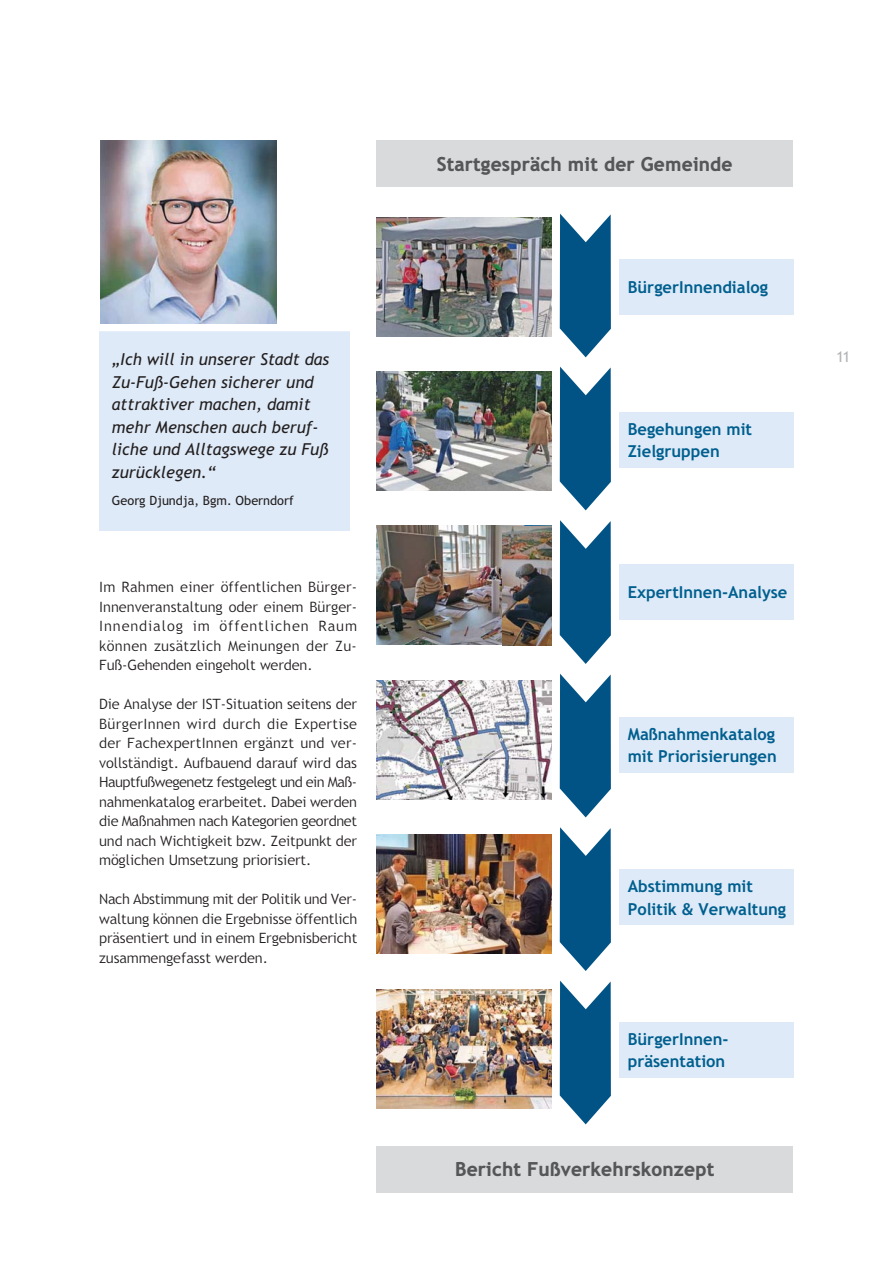
<style>
.page{position:relative;width:893px;height:1263px;background:#fff}
.page>*{position:absolute;margin:0;border:0;box-sizing:border-box;transform-origin:0 0}
.t1{font:900 19.5px "Trebuchet SBG2";color:#555658}
.t2{font:700 16.5px/22.5px "Trebuchet SBG2";color:#005f8f}
.t3{font:italic 16.5px/22.5px "Trebuchet SBG2";color:#231f20}
.t4{font:15px "Trebuchet SBG2";color:#b0b2b4}
.t5{font:300 14.25px/19.5px "Trebuchet SBG2";color:#231f20;text-align:justify}
.t6{font:12.75px "Trebuchet SBG2";color:#231f20}
</style>
<div class="page">
<div style="left:99px;top:328px;width:251px;height:203px;background:#deeaf7"></div>
<div style="left:99px;top:324px;width:251px;height:7px;background:#fff"></div>
<img style="left:100px;top:141px;width:176px;height:183px">
<svg style="left:560px;top:214px;width:51px;height:143px"></svg>
<svg style="left:560px;top:367px;width:51px;height:143px"></svg>
<svg style="left:560px;top:827px;width:51px;height:144px"></svg>
<svg style="left:560px;top:981px;width:51px;height:143px"></svg>
<svg style="left:560px;top:520px;width:51px;height:144px"></svg>
<svg style="left:560px;top:674px;width:51px;height:143px"></svg>
<div style="left:619px;top:412px;width:174px;height:55px;background:#deeaf7"></div>
<div style="left:619px;top:870px;width:174px;height:55px;background:#deeaf7"></div>
<div style="left:619px;top:565px;width:174px;height:55px;background:#deeaf7"></div>
<div style="left:619px;top:1022px;width:174px;height:56px;background:#deeaf7"></div>
<div style="left:619px;top:260px;width:174px;height:55px;background:#deeaf7"></div>
<div style="left:619px;top:717px;width:174px;height:56px;background:#deeaf7"></div>
<div style="left:376px;top:1146px;width:417px;height:46px;background:#d9dadb"></div>
<div style="left:376px;top:141px;width:417px;height:46px;background:#d9dadb"></div>
<img style="left:377px;top:217px;width:174px;height:119px">
<img style="left:377px;top:371px;width:174px;height:119px">
<img style="left:377px;top:681px;width:174px;height:119px">
<img style="left:377px;top:835px;width:174px;height:118px">
<img style="left:377px;top:989px;width:174px;height:119px">
<img style="left:377px;top:526px;width:125px;height:119px">
<img style="left:502px;top:526px;width:49px;height:119px">
<p class="t3" style="left:112px;top:349px;width:219px">„Ich will in unserer Stadt das<br>Zu-Fuß-Gehen sicherer und attraktiver machen, damit mehr Menschen auch beruf&shy;liche und Alltagswege zu Fuß zurücklegen.“</p>
<p class="t6" style="left:112px;top:496px;width:183px">Georg Djundja, Bgm. Oberndorf</p>
<p class="t5" style="left:99px;top:579px;width:259px">Im Rahmen einer öffentlichen Bürge r-In nen veranstaltung oder einem Bürger - Innendialog im öffentlichen Raum können zusätzlich Meinungen der Zu-Fuß-Gehenden eingeholt werden.</p>
<p class="t5" style="left:99px;top:696px;width:259px">Die Analyse der IST-Situation seitens der BürgerInnen wird durch die Expertise der FachexpertInnen ergänzt und ver&shy;vollständigt. Aufbauend darauf wird das Hauptfußwegenetz festgelegt und ein Maß&shy;nahmenkatalog erarbeitet. Dabei werden die Maßnahmen nach Kategorien geordnet und nach Wichtigkeit bzw. Zeitpunkt der möglichen Umsetzung priorisiert.</p>
<p class="t5" style="left:99px;top:891px;width:260px">Nach Abstimmung mit der Politik und Ver&shy;waltung können die Ergebnisse öffentlich präsentiert und in einem Ergebnisbericht zusammengefasst werden.</p>
<h1 class="t1" style="left:437px;top:157px;width:297px">Startgespräch mit der Gemeinde</h1>
<p class="t2" style="left:628px;top:278px;width:142px">BürgerInnendialog</p>
<p class="t2" style="left:628px;top:419px;width:126px">Begehungen mit<br>Zielgruppen</p>
<p class="t2" style="left:628px;top:583px;width:161px">ExpertInnen-Analyse</p>
<p class="t2" style="left:628px;top:724px;width:151px">Maßnahmenkatalog mit Priorisierungen</p>
<p class="t2" style="left:628px;top:877px;width:160px">Abstimmung mit<br>Politik &amp; Verwaltung</p>
<p class="t2" style="left:628px;top:1029px;width:102px">BürgerInnen&shy;präsentation</p>
<h1 class="t1" style="left:455px;top:1162px;width:261px">Bericht Fußverkehrskonzept</h1>
<p class="t4" style="left:837px;top:351px;width:14px">11</p>
</div>
